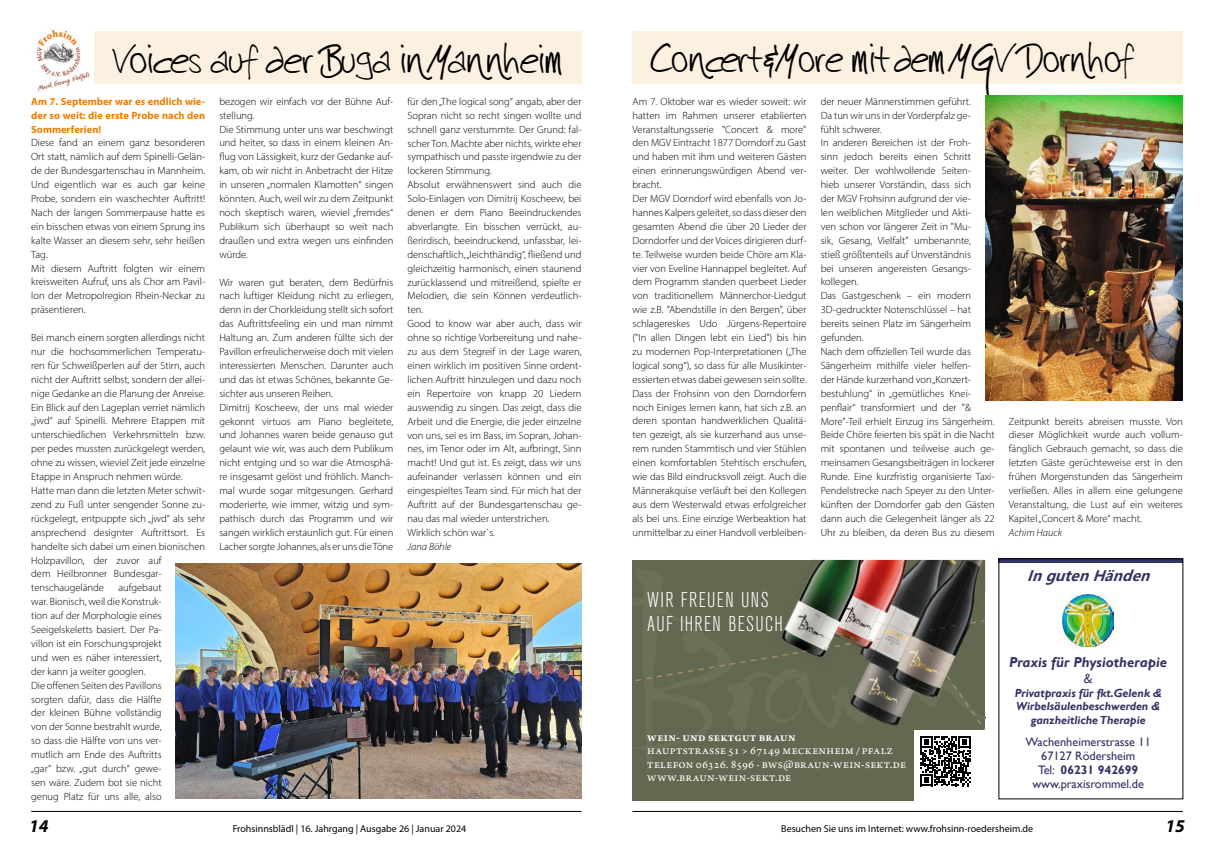
<style>
.page{position:relative;width:1214px;height:854px;background:#fff}
.page>*{position:absolute;margin:0;border:0;box-sizing:border-box;transform-origin:0 0}
.t1{font:32px "harrison";color:#000;scale:.96 1}
.t2{font:32px "harrison";color:#000}
.t3{font:300 condensed 21.2px/24.4px "Akzidenz Grotesk BE";letter-spacing:.065em;color:#fff}
.t4{font:italic 700 18px "Myriad Pro";color:#000}
.t5{font:italic 700 14.4px "Gill Sans MT";color:#336}
.t6{font:italic 700 14.4px "Microsoft Ya Hei";color:#336}
.t7{font:italic 13.3px "Gill Sans MT";color:#336}
.t8{font:12.8px/13.4px "Arno Pro";letter-spacing:.025em;color:#fff}
.t9{font:600 12.8px "Arno Pro";letter-spacing:.025em;color:#fff}
.t10{font:12.3px/14.2px "Gill Sans MT";color:#336;text-align:center}
.t11{font:italic 700 11.7px/13.6px "Gill Sans MT";color:#336;text-align:center}
.t12{font:300 10.5px/13.9px "Myriad Pro";color:#000}
.t13{font:700 10.5px/13.9px "Myriad Pro";color:#ef7d00;text-align:justify}
.t14{font:italic 300 10.5px "Myriad Pro";color:#000}
.t15{font:10px "Myriad Pro";color:#000}
.s1{font-size:43px}
.s2{font-weight:700}
</style>
<div class="page">
<hr style="left:31px;top:810px;width:550px;height:1px;background:#000">
<hr style="left:632px;top:810px;width:550px;height:1px;background:#000">
<div style="left:632px;top:31px;width:550px;height:52px;background:#fcf0e1"></div>
<img style="left:985px;top:96px;width:197px;height:304px">
<div style="left:31px;top:31px;width:550px;height:52px;background:#fcf0e1"></div>
<img style="left:176px;top:563px;width:405px;height:235px">
<img style="left:31px;top:29px;width:63px;height:63px">
<svg style="left:998px;top:558px;width:184px;height:4px"></svg>
<img style="left:1062px;top:594px;width:51px;height:52px">
<div style="left:632px;top:559px;width:353px;height:240px;background:#636951"></div>
<div style="left:914px;top:729px;width:71px;height:70px;background:#fff"></div>
<svg style="left:635px;top:559px;width:350px;height:227px"></svg>
<h1 class="t2" style="left:113px;top:43px;width:452px">Voices auf der Buga in Mannheim</h1>
<p class="t13" style="left:31px;top:94px;width:175px">Am 7. September war es endlich wie&shy;der so weit: die erste Probe nach den Sommerferien!</p>
<p class="t12" style="left:31px;top:136px;width:175px">Diese fand an einem ganz besonderen Ort statt, nämlich auf dem Spinelli-Gelän&shy;de der Bundesgartenschau in Mannheim.<br>Und eigentlich war es auch gar keine Probe, sondern ein waschechter Auftritt!<br>Nach der langen Sommerpause hatte es ein bisschen etwas von einem Sprung ins kalte Wasser an diesem sehr, sehr heißen Tag.<br>Mit diesem Auftritt folgten wir einem kreisweiten Aufruf, uns als Chor am Pavil&shy;lon der Metropolregion Rhein-Neckar zu präsentieren.</p>
<p class="t12" style="left:31px;top:330px;width:175px">Bei manch einem sorgten allerdings nicht nur die hochsommerlichen Temperatu&shy;ren für Schweißperlen auf der Stirn, auch nicht der Auftritt selbst, sondern der allei&shy;nige Gedanke an die Planung der Anreise.<br>Ein Blick auf den Lageplan verriet nämlich „jwd“ auf Spinelli. Mehrere Etappen mit unterschiedlichen Verkehrsmitteln bzw. per pedes mussten zurückgelegt werden, ohne zu wissen, wieviel Zeit jede einzelne Etappe in Anspruch nehmen würde.<br>Hatte man dann die letzten Meter schwit&shy;zend zu Fuß unter sengender Sonne zu&shy;rückgelegt, entpuppte sich „jwd“ als sehr ansprechend designter Auftrittsort. Es handelte sich dabei um einen bionischen Holzpavillon, der zuvor auf<br>dem Heilbronner Bundesgar&shy;tenschaugelände</p>
<p class="t12" style="left:219px;top:94px;width:175px">bezogen wir einfach vor der Bühne Auf&shy;stellung.<br>Die Stimmung unter uns war beschwingt und heiter, so dass in einem kleinen An&shy;flug von Lässigkeit, kurz der Gedanke auf&shy;kam, ob wir nicht in Anbetracht der Hitze in unseren „normalen Klamotten“ singen könnten. Auch, weil wir zu dem Zeitpunkt noch skeptisch waren, wieviel „fremdes“ Publikum sich überhaupt so weit nach draußen und extra wegen uns einfinden würde.</p>
<p class="t12" style="left:219px;top:275px;width:175px">Wir waren gut beraten, dem Bedürfnis nach luftiger Kleidung nicht zu erliegen, denn in der Chorkleidung stellt sich sofort das Auftrittsfeeling ein und man nimmt Haltung an. Zum anderen füllte sich der Pavillon erfreulicherweise doch mit vielen interessierten Menschen. Darunter auch und das ist etwas Schönes, bekannte Ge&shy;sichter aus unseren Reihen.<br>Dimitrij Koscheew, der uns mal wieder gekonnt virtuos am Piano begleitete, und Johannes waren beide genauso gut gelaunt wie wir, was auch dem Publikum nicht entging und so war die Atmosphä&shy;re insgesamt gelöst und fröhlich. Manch&shy;mal wurde sogar mitgesungen. Gerhard moderierte, wie immer, witzig und sym&shy;pathisch durch das Programm und wir sangen wirklich erstaunlich gut. Für einen Lacher sorgte Johannes, als er uns die Töne</p>
<p class="t12" style="left:407px;top:94px;width:175px">für den „The logical song“ angab, aber der Sopran nicht so recht singen wollte und schnell ganz verstummte. Der Grund: fal&shy;scher Ton. Machte aber nichts, wirkte eher sympathisch und passte irgendwie zu der lockeren Stimmung.<br>Absolut erwähnenswert sind auch die Solo-Einlagen von Dimitrij Koscheew, bei denen er dem Piano Beeindruckendes abverlangte. Ein bisschen verrückt, au&shy;ßerirdisch, beeindruckend, unfassbar, lei&shy;denschaftlich, „leichthändig“, fließend und gleichzeitig harmonisch, einen staunend zurücklassend und mitreißend, spielte er Melodien, die sein Können verdeutlich&shy;ten.<br>Good to know war aber auch, dass wir ohne so richtige Vorbereitung und nahe&shy;zu aus dem Stegreif in der Lage waren, einen wirklich im positiven Sinne ordent&shy;lichen Auftritt hinzulegen und dazu noch ein Repertoire von knapp 20 Liedern auswendig zu singen. Das zeigt, dass die Arbeit und die Energie, die jeder einzelne von uns, sei es im Bass, im Sopran, Johan&shy;nes, im Tenor oder im Alt, aufbringt, Sinn macht! Und gut ist. Es zeigt, dass wir uns aufeinander verlassen können und ein eingespieltes Team sind. Für mich hat der Auftritt auf der Bundesgartenschau ge&shy;nau das mal wieder unterstrichen.<br>Wirklich schön war`s.</p>
<p class="t14" style="left:407px;top:539px;width:45px">Jana Böhle</p>
<p class="t12" style="left:31px;top:580px;width:132px;text-indent:87px">aufgebaut war. Bionisch, weil die Konstruk&shy;tion auf der Morphologie eines<br>Seeigelskeletts basiert. Der Pa&shy;villon ist ein Forschungsprojekt und wen es näher interessiert, der kann ja weiter googlen.<br>Die offenen Seiten des Pavillons sorgten dafür, dass die Hälfte der kleinen Bühne vollständig von der Sonne bestrahlt wurde, so dass die Hälfte von uns ver&shy;mutlich am Ende des Auftritts „gar“ bzw. „gut durch“ gewe&shy;sen wäre. Zudem bot sie nicht genug Platz für uns alle, also</p>
<h1 class="t1" style="left:650px;top:42px;width:503px">Concer<span class="s1">t</span> &amp;More mi<span class="s1">t</span> dem MGV Dornhof</h1>
<p class="t12" style="left:632px;top:94px;width:175px">Am 7. Oktober war es wieder soweit: wir hatten im Rahmen unserer etablierten Veranstaltungsserie "Concert &amp; more" den MGV Eintracht 1877 Dorndorf zu Gast und haben mit ihm und weiteren Gästen einen erinnerungswürdigen Abend ver&shy;bracht.<br>Der MGV Dorndorf wird ebenfalls von Jo&shy;hannes Kalpers geleitet, so dass dieser den gesamten Abend die über 20 Lieder der Dorndorfer und der Voices dirigieren durf&shy;te. Teilweise wurden beide Chöre am Kla&shy;vier von Eveline Hannappel begleitet. Auf dem Programm standen querbeet Lieder von traditionellem Männerchor-Liedgut wie z.B. "Abendstille in den Bergen", über schlagereskes Udo Jürgens-Repertoire ("In allen Dingen lebt ein Lied") bis hin zu modernen Pop-Interpretationen („The logical song“), so dass für alle Musikinter&shy;essierten etwas dabei gewesen sein sollte.<br>Dass der Frohsinn von den Dorndorfern noch Einiges lernen kann, hat sich z.B. an deren spontan handwerklichen Qualitä&shy;ten gezeigt, als sie kurzerhand aus unse&shy;rem runden Stammtisch und vier Stühlen einen komfortablen Stehtisch erschufen, wie das Bild eindrucksvoll zeigt. Auch die Männerakquise verläuft bei den Kollegen aus dem Westerwald etwas erfolgreicher als bei uns. Eine einzige Werbeaktion hat unmittelbar zu einer Handvoll verbleiben-</p>
<p class="t12" style="left:820px;top:94px;width:175px">der neuer Männerstimmen geführt.<br>Da tun wir uns in der Vorderpfalz ge-<br>fühlt schwerer.<br>In anderen Bereichen ist der Froh-<br>sinn jedoch bereits einen Schritt weiter. Der wohlwollende Seiten-<br>hieb unserer Vorständin, dass sich<br>der MGV Frohsinn aufgrund der vie-<br>len weiblichen Mitglieder und Akti-<br>ven schon vor längerer Zeit in "Mu-<br>sik, Gesang, Vielfalt" umbenannte,<br>stieß größtenteils auf Unverständnis<br>bei unseren angereisten Gesangs&shy;kollegen.<br>Das Gastgeschenk – ein modern 3D-gedruckter Notenschlüssel – hat bereits seinen Platz im Sängerheim gefunden.<br>Nach dem offiziellen Teil wurde das Sängerheim mithilfe vieler helfen-<br>der Hände kurzerhand von „Konzert&shy;bestuhlung“ in „gemütliches Knei&shy;penflair“ transformiert und der "&amp; More"-Teil erhielt Einzug ins Sängerheim.<br>Beide Chöre feierten bis spät in die Nacht mit spontanen und teilweise auch ge&shy;meinsamen Gesangsbeiträgen in lockerer Runde. Eine kurzfristig organisierte Taxi-Pendelstrecke nach Speyer zu den Unter&shy;künften der Dorndorfer gab den Gästen dann auch die Gelegenheit länger als 22<br>Uhr zu bleiben, da deren Bus zu diesem</p>
<p class="t12" style="left:1008px;top:414px;width:175px;text-align:justify">Zeitpunkt bereits abreisen musste. Von dieser Möglichkeit wurde auch vollum&shy;fänglich Gebrauch gemacht, so dass die letzten Gäste gerüchteweise erst in den frühen Morgenstunden das Sängerheim verließen. Alles in allem eine gelungene Veranstaltung, die Lust auf ein weiteres Kapitel „Concert &amp; More“ macht.</p>
<p class="t14" style="left:1008px;top:525px;width:55px">Achim Hauck</p>
<h2 class="t3" style="left:647px;top:587px;width:137px">WIR FREUEN UNS<br>AUF IHREN BESUCH</h2>
<p class="t9" style="left:647px;top:729px;width:150px">wein- und sektgut Braun</p>
<p class="t8" style="left:647px;top:744px;width:260px">Hauptstrasse 51 › 67149 Meckenheim / Pfalz telefon 06326. 8596 · bws@braun-wein-sekt.de www.braun-wein-sekt.de</p>
<h3 class="t6" style="left:1026px;top:565px;width:130px">IngutenHänden</h3>
<h3 class="t5" style="left:1008px;top:653px;width:159px">Praxis für Physiotherapie</h3>
<p class="t7" style="left:1083px;top:670px;width:11px">&amp;</p>
<p class="t11" style="left:1014px;top:686px;width:148px">Privatpraxis für fkt.Gelenk &amp;<br>Wirbelsäulenbeschwerden &amp; ganzheitliche Therapie</p>
<p class="t10" style="left:1025px;top:734px;width:127px">Wachenheimerstrasse 11<br>67127 Rödersheim<br>Tel: <span class="s2">06231 942699 </span>www.praxisrommel.de</p>
<h3 class="t4" style="left:29px;top:814px;width:21px">14</h3>
<p class="t15" style="left:233px;top:822px;width:235px">Frohsinnsblädl | 16. Jahrgang | Ausgabe 26 | Januar 2024</p>
<p class="t15" style="left:781px;top:822px;width:253px">Besuchen Sie uns im Internet: www.frohsinn-roedersheim.de</p>
<h3 class="t4" style="left:1165px;top:814px;width:21px">15</h3>
</div>
